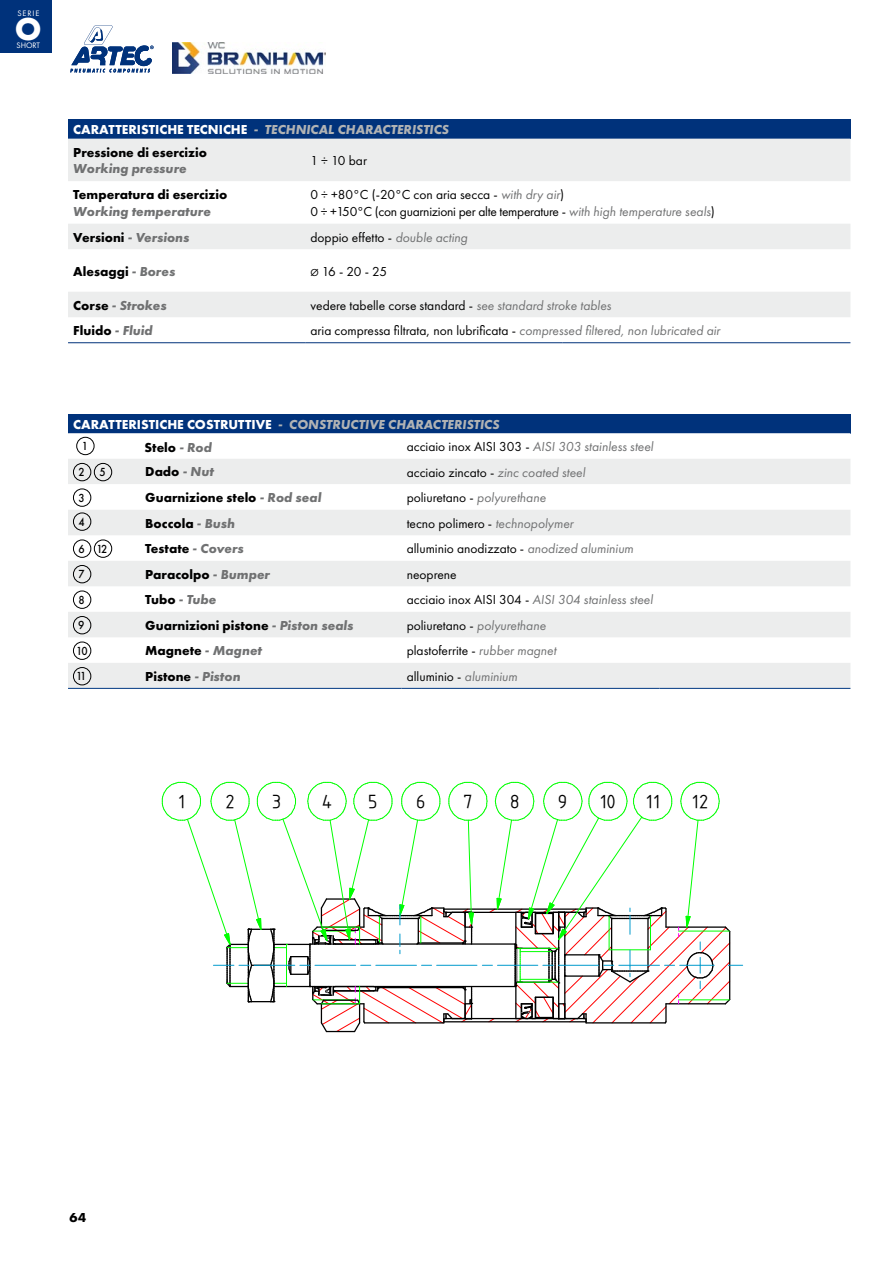
<style>
.page{position:relative;width:893px;height:1263px;background:#fff}
.page>*{position:absolute;margin:0;border:0;box-sizing:border-box;transform-origin:0 0}
.t1{font:700 32.85px "Futura PT";color:#fff}
.t2{font:19.8px "ISOCP IV50";color:#000}
.t3{font:13.5px "Futura PT";color:#000}
.t4{font:700 13.5px "Futura PT";color:#000}
.t5{font:italic 700 13.5px/22.5px "Futura PT";color:#b1b3b4}
.t6{font:13.5px/16.5px "Futura PT";letter-spacing:-.02em;color:#000}
.t7{font:italic 13.5px "Futura PT";color:#707172}
.t8{font:italic 700 13.5px "Futura PT";color:#707172}
.t9{font:500 12.15px "Futura PT";color:#000;scale:.91 1}
.t10{font:8.25px "Futura PT";letter-spacing:.05em;color:#fff}
.s1{font-style:normal;color:#fff}
.s2{font-style:normal;color:#000}
.s3{font-style:italic;color:#707172}
.s4{font-size:10.5px}
</style>
<div class="page">
<img style="left:173px;top:43px;width:152px;height:30px">
<svg style="left:70px;top:26px;width:84px;height:47px"></svg>
<div style="left:0;top:0;width:52px;height:53px;background:#00327b"></div>
<div style="left:68px;top:119px;width:782px;height:20px;background:#00327b"></div>
<div style="left:68px;top:139px;width:782px;height:42px;background:#eceded"></div>
<svg style="left:68px;top:224px;width:782px;height:93px;fill:#eceded"></svg>
<hr style="left:68px;top:342px;width:237px;height:1px;background:#00327b">
<hr style="left:305px;top:342px;width:257px;height:1px;background:#00327b">
<hr style="left:562px;top:342px;width:288px;height:1px;background:#00327b">
<div style="left:68px;top:414px;width:782px;height:19px;background:#00327b"></div>
<svg style="left:68px;top:433px;width:782px;height:23px"></svg>
<div style="left:68px;top:459px;width:782px;height:25px;background:#eceded"></div>
<svg style="left:68px;top:510px;width:782px;height:178px;fill:#eceded"></svg>
<hr style="left:68px;top:688px;width:333px;height:1px;background:#003882">
<hr style="left:401px;top:688px;width:258px;height:1px;background:#003882">
<hr style="left:659px;top:688px;width:191px;height:1px;background:#003882">
<div style="left:77px;top:437px;width:17px;height:18px;border:1px solid #000;border-radius:50%"></div>
<div style="left:73px;top:463px;width:18px;height:18px;border:1px solid #000;border-radius:50%"></div>
<div style="left:94px;top:463px;width:18px;height:18px;border:1px solid #000;border-radius:50%"></div>
<div style="left:73px;top:489px;width:18px;height:17px;border:1px solid #000;border-radius:50%"></div>
<div style="left:73px;top:513px;width:18px;height:17px;border:1px solid #000;border-radius:50%"></div>
<div style="left:73px;top:540px;width:18px;height:17px;border:1px solid #000;border-radius:50%"></div>
<div style="left:94px;top:540px;width:18px;height:17px;border:1px solid #000;border-radius:50%"></div>
<div style="left:73px;top:565px;width:18px;height:18px;border:1px solid #000;border-radius:50%"></div>
<div style="left:73px;top:591px;width:18px;height:17px;border:1px solid #000;border-radius:50%"></div>
<div style="left:73px;top:616px;width:18px;height:18px;border:1px solid #000;border-radius:50%"></div>
<div style="left:73px;top:642px;width:18px;height:17px;border:1px solid #000;border-radius:50%"></div>
<div style="left:73px;top:667px;width:18px;height:18px;border:1px solid #000;border-radius:50%"></div>
<svg style="left:162px;top:781px;width:581px;height:252px"></svg>
<p class="t10" style="left:17px;top:8px;width:23px">SERIE</p>
<h1 class="t1" style="left:15px;top:8px;width:28px">O</h1>
<p class="t10" style="left:17px;top:41px;width:25px">SHORT</p>
<p class="t5" style="left:73px;top:118px;width:377px"><span class="s1">CARATTERISTICHE TECNICHE</span> - TECHNICAL CHARACTERISTICS<br><span class="s2">Pressione di esercizio</span></p>
<p class="t8" style="left:73px;top:160px;width:115px">Working pressure</p>
<p class="t3" style="left:310px;top:153px;width:58px">1 ÷ 10 bar</p>
<p class="t4" style="left:73px;top:186px;width:156px">Temperatura di esercizio</p>
<p class="t8" style="left:73px;top:203px;width:139px">Working temperature</p>
<p class="t6" style="left:310px;top:186px;width:406px">0 ÷ +80°C (-20°C con aria secca - <span class="s3">with dry air</span>)<br>0 ÷ +150°C (con guarnizioni per alte temperature - <span class="s3">with high temperature seals</span>)</p>
<p class="t8" style="left:73px;top:229px;width:118px"><span class="s2">Versioni</span> - Versions</p>
<p class="t3" style="left:310px;top:229px;width:159px">doppio effetto - <span class="s3">double acting</span></p>
<p class="t4" style="left:73px;top:262px;width:104px">Alesaggi <span class="s3">- Bores</span></p>
<p class="t3" style="left:310px;top:263px;width:78px"><span class="s4">Ø</span> 16 - 20 - 25</p>
<p class="t8" style="left:73px;top:297px;width:95px"><span class="s2">Corse</span> - Strokes</p>
<p class="t3" style="left:310px;top:297px;width:302px">vedere tabelle corse standard - <span class="s3">see standard stroke tables</span></p>
<p class="t4" style="left:73px;top:322px;width:81px">Fluido <span class="s3">- Fluid</span></p>
<p class="t3" style="left:310px;top:322px;width:411px">aria compressa filtrata, non lubrificata - <span class="s3">compressed filtered, non lubricated air</span></p>
<p class="t5" style="left:73px;top:413px;width:428px"><span class="s1">CARATTERISTICHE COSTRUTTIVE</span> - CONSTRUCTIVE CHARACTERISTICS</p>
<p class="t9" style="left:82px;top:439px;width:8px">1</p>
<p class="t4" style="left:145px;top:439px;width:69px">Stelo <span class="s3">- Rod</span></p>
<p class="t7" style="left:407px;top:439px;width:248px"><span class="s2">acciaio inox AISI 303 -</span> AISI 303 stainless steel</p>
<p class="t9" style="left:79px;top:465px;width:31px">2 5</p>
<p class="t4" style="left:145px;top:463px;width:70px">Dado <span class="s3">- Nut</span></p>
<p class="t3" style="left:407px;top:464px;width:180px">acciaio zincato - <span class="s3">zinc coated steel</span></p>
<p class="t9" style="left:79px;top:490px;width:8px">3</p>
<p class="t4" style="left:145px;top:489px;width:178px">Guarnizione stelo <span class="s3">- Rod seal</span></p>
<p class="t3" style="left:407px;top:490px;width:141px">poliuretano - <span class="s3">polyurethane</span></p>
<p class="t9" style="left:79px;top:514px;width:8px">4</p>
<p class="t4" style="left:145px;top:514px;width:91px">Boccola <span class="s3">- Bush</span></p>
<p class="t3" style="left:407px;top:515px;width:168px">tecno polimero - <span class="s3">technopolymer</span></p>
<p class="t9" style="left:79px;top:541px;width:33px">6 12</p>
<p class="t4" style="left:145px;top:540px;width:100px">Testate <span class="s3">- Covers</span></p>
<p class="t3" style="left:407px;top:541px;width:228px">alluminio anodizzato - <span class="s3">anodized aluminium</span></p>
<p class="t9" style="left:79px;top:567px;width:8px">7</p>
<p class="t4" style="left:145px;top:565px;width:126px">Paracolpo <span class="s3">- Bumper</span></p>
<p class="t3" style="left:407px;top:566px;width:52px">neoprene</p>
<p class="t9" style="left:79px;top:592px;width:8px">8</p>
<p class="t8" style="left:145px;top:591px;width:73px"><span class="s2">Tubo</span> - Tube</p>
<p class="t7" style="left:407px;top:592px;width:248px"><span class="s2">acciaio inox AISI 304 -</span> AISI 304 stainless steel</p>
<p class="t9" style="left:78px;top:618px;width:8px">9</p>
<p class="t4" style="left:145px;top:616px;width:210px">Guarnizioni pistone <span class="s3">- Piston seals</span></p>
<p class="t3" style="left:407px;top:617px;width:141px">poliuretano - <span class="s3">polyurethane</span></p>
<p class="t9" style="left:76px;top:644px;width:14px">10</p>
<p class="t4" style="left:145px;top:642px;width:118px">Magnete <span class="s3">- Magnet</span></p>
<p class="t3" style="left:407px;top:643px;width:151px">plastoferrite - <span class="s3">rubber magnet</span></p>
<p class="t9" style="left:76px;top:669px;width:13px">11</p>
<p class="t4" style="left:145px;top:667px;width:97px">Pistone <span class="s3">- Piston</span></p>
<p class="t3" style="left:407px;top:668px;width:112px">alluminio - <span class="s3">aluminium</span></p>
<h2 class="t2" style="left:178px;top:788px;width:9px">1</h2>
<h2 class="t2" style="left:225px;top:788px;width:11px">2</h2>
<h2 class="t2" style="left:271px;top:788px;width:11px">3</h2>
<h2 class="t2" style="left:321px;top:788px;width:13px">4</h2>
<h2 class="t2" style="left:368px;top:788px;width:11px">5</h2>
<h2 class="t2" style="left:416px;top:788px;width:11px">6</h2>
<h2 class="t2" style="left:463px;top:788px;width:11px">7</h2>
<h2 class="t2" style="left:510px;top:788px;width:11px">8</h2>
<h2 class="t2" style="left:558px;top:788px;width:11px">9</h2>
<h2 class="t2" style="left:599px;top:788px;width:18px">10</h2>
<h2 class="t2" style="left:645px;top:788px;width:16px">11</h2>
<h2 class="t2" style="left:691px;top:788px;width:19px">12</h2>
<p class="t4" style="left:70px;top:1209px;width:18px">64</p>
</div>
